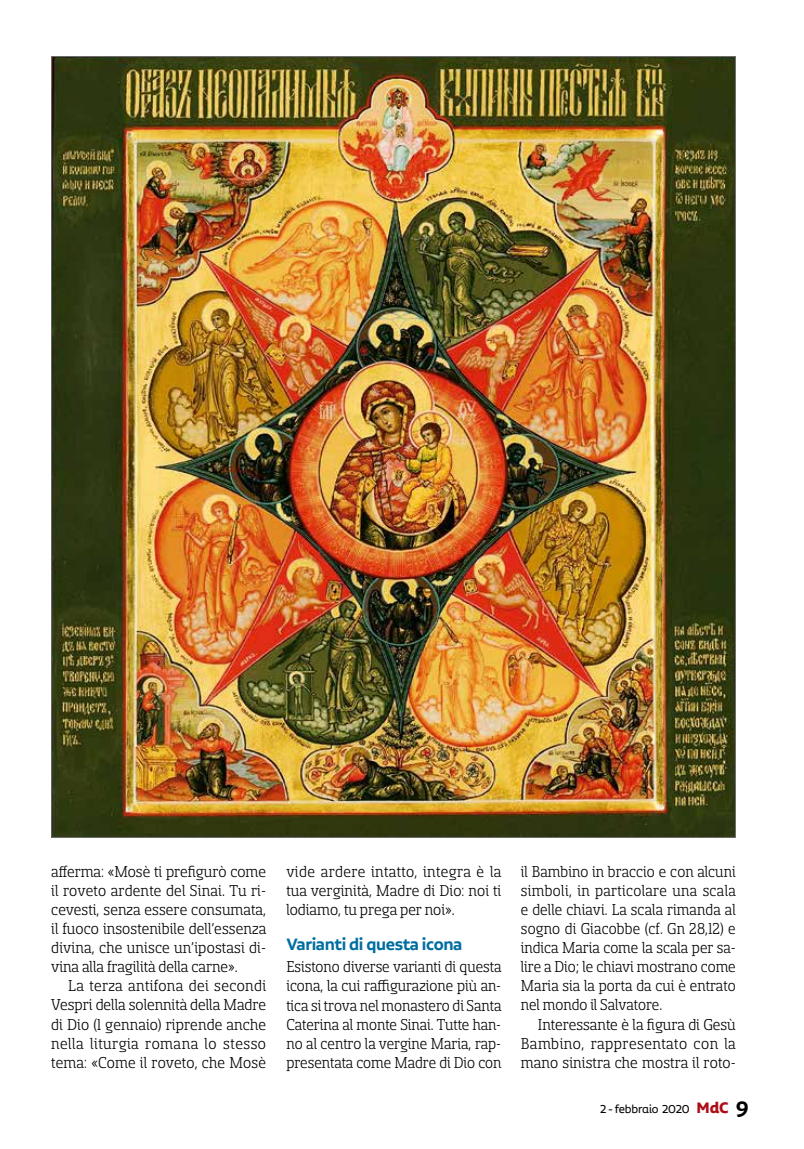
<style>
.page{position:relative;width:804px;height:1149px;background:#fff}
.page>*{position:absolute;margin:0;border:0;box-sizing:border-box;transform-origin:0 0}
.t1{font:600 19.5px "Alvar Essential";letter-spacing:-.02em;color:#006ea0}
.t2{font:17.4px/19px "Sancoale Slab Norm";letter-spacing:.005em;color:#000;text-align:justify;scale:.93 1}
.t3{font:17.4px/19px "Sancoale Slab Norm";letter-spacing:.005em;color:#000;text-align:justify;scale:.91 1}
.t4{font:13.5px "Alvar Essential Alt";letter-spacing:-.015em;color:#000}
.s1{font-weight:700;font-size:18px;color:#ae0e16}
.s2{font-family:"Latina Essential";font-weight:700;font-size:21px}
</style>
<div class="page">
<img style="left:53px;top:58px;width:680px;height:777px">
<p class="t2" style="left:51px;top:862px;width:233px">afferma: «Mosè ti prefigurò come il roveto ardente del Sinai. Tu ri&shy;cevesti, senza essere consumata, il fuoco insostenibile dell’essenza divina, che unisce un’ipostasi di&shy;vina alla fragilità della carne».</p>
<p class="t2" style="left:51px;top:976px;width:232px;text-indent:17px">La terza antifona dei secondi Vespri della solennità della Madre di Dio (1 gennaio) riprende anche nella liturgia romana lo stesso tema: «Come il roveto, che Mosè</p>
<p class="t2" style="left:286px;top:862px;width:233px">vide ardere intatto, integra è la tua verginità, Madre di Dio: noi ti lodiamo, tu prega per noi».</p>
<p class="t1" style="left:286px;top:932px;width:178px">Varianti di questa icona</p>
<p class="t3" style="left:286px;top:957px;width:238px">Esistono diverse varianti di questa icona, la cui raffigurazione più an&shy;tica si trova nel monastero di Santa Caterina al monte Sinai. Tutte han&shy;no al centro la vergine Maria, rap&shy;presentata come Madre di Dio con</p>
<p class="t3" style="left:521px;top:862px;width:238px">il Bambino in braccio e con alcuni simboli, in particolare una scala e delle chiavi. La scala rimanda al sogno di Giacobbe (cf. Gn 28,12) e indica Maria come la scala per sa&shy;lire a Dio; le chiavi mostrano come Maria sia la porta da cui è entrato nel mondo il Salvatore.</p>
<p class="t2" style="left:521px;top:1014px;width:233px;text-indent:17px">Interessante è la figura di Gesù Bambino, rappresentato con la mano sinistra che mostra il roto-</p>
<p class="t4" style="left:600px;top:1100px;width:150px">2 - febbraio 2020 <span class="s1">MdC</span> <span class="s2">9</span></p>
</div>
